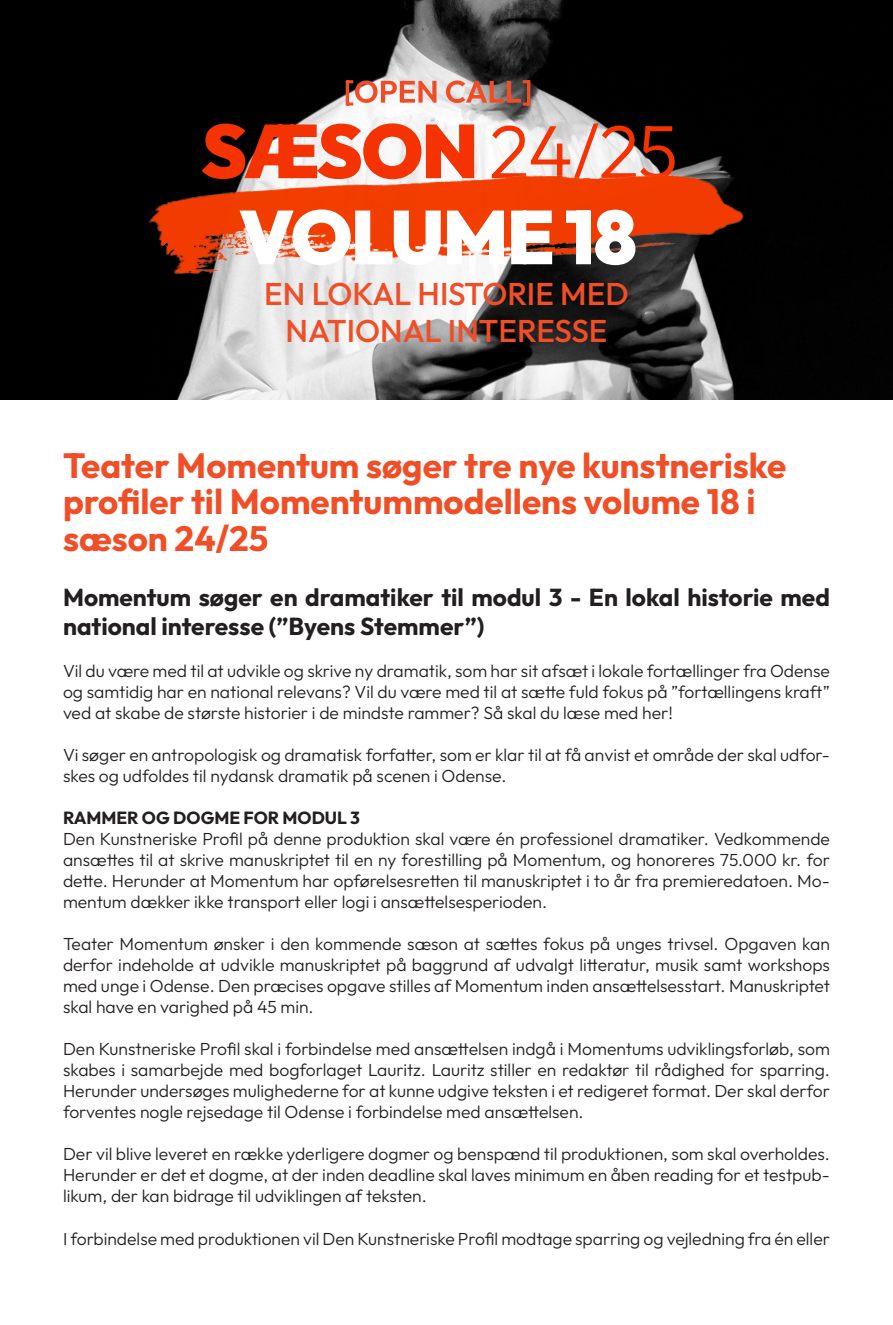
<style>
.page{position:relative;width:893px;height:1325px;background:#fff}
.page>*{position:absolute;margin:0;border:0;box-sizing:border-box;transform-origin:0 0}
.t1{font:700 35px/36.8px "Outfit";color:#f04e27}
.t2{font:500 31.5px/36.8px "Outfit";color:#f04e27;text-align:center}
.t3{font:700 24.5px/29.4px "Outfit";color:#231f20}
.t4{font:300 17.5px/21px "Outfit";color:#231f20;text-align:justify}
.t5{font:700 17.5px "Outfit";color:#231f20}
</style>
<div class="page">
<img style="left:0;top:0;width:893px;height:399px">
<svg style="left:202px;top:123px;width:473px;height:43px"></svg>
<img style="left:146px;top:166px;width:601px;height:114px">
<svg style="left:240px;top:209px;width:395px;height:56px"></svg>
<svg style="left:346px;top:80px;width:184px;height:26px"></svg>
<h2 class="t2" style="left:264px;top:275px;width:366px">EN LOKAL HISTORIE MED<br>NATIONAL INTERESSE</h2>
<h1 class="t1" style="left:63px;top:446px;width:725px">Teater Momentum søger tre nye kunstneriske profiler til Momentummodellens volume 18 i sæson 24/25</h1>
<h3 class="t3" style="left:63px;top:582px;width:768px">Momentum søger en dramatiker til modul 3 - En lokal historie med national interesse (”Byens Stemmer”)</h3>
<p class="t4" style="left:63px;top:660px;width:768px">Vil du være med til at udvikle og skrive ny dramatik, som har sit afsæt i lokale fortællinger fra Odense og samtidig har en national relevans? Vil du være med til at sætte fuld fokus på ”fortællingens kraft” ved at skabe de største historier i de mindste rammer? Så skal du læse med her!</p>
<p class="t4" style="left:63px;top:744px;width:768px">Vi søger en antropologisk og dramatisk forfatter, som er klar til at få anvist et område der skal udfor&shy;skes og udfoldes til nydansk dramatik på scenen i Odense.</p>
<p class="t5" style="left:63px;top:807px;width:298px">RAMMER OG DOGME FOR MODUL 3</p>
<p class="t4" style="left:63px;top:828px;width:768px">Den Kunstneriske Profil på denne produktion skal være én professionel dramatiker. Vedkommende ansættes til at skrive manuskriptet til en ny forestilling på Momentum, og honoreres 75.000 kr. for dette. Herunder at Momentum har opførelsesretten til manuskriptet i to år fra premieredatoen. Mo&shy;mentum dækker ikke transport eller logi i ansættelsesperioden.</p>
<p class="t4" style="left:63px;top:933px;width:768px">Teater Momentum ønsker i den kommende sæson at sættes fokus på unges trivsel. Opgaven kan derfor indeholde at udvikle manuskriptet på baggrund af udvalgt litteratur, musik samt workshops med unge i Odense. Den præcises opgave stilles af Momentum inden ansættelsesstart. Manuskriptet skal have en varighed på 45 min.</p>
<p class="t4" style="left:63px;top:1038px;width:768px">Den Kunstneriske Profil skal i forbindelse med ansættelsen indgå i Momentums udviklingsforløb, som skabes i samarbejde med bogforlaget Lauritz. Lauritz stiller en redaktør til rådighed for sparring.<br>Herunder undersøges mulighederne for at kunne udgive teksten i et redigeret format. Der skal derfor forventes nogle rejsedage til Odense i forbindelse med ansættelsen.</p>
<p class="t4" style="left:63px;top:1143px;width:768px">Der vil blive leveret en række yderligere dogmer og benspænd til produktionen, som skal overholdes.<br>Herunder er det et dogme, at der inden deadline skal laves minimum en åben reading for et testpub&shy;likum, der kan bidrage til udviklingen af teksten.</p>
<p class="t4" style="left:63px;top:1227px;width:768px">I forbindelse med produktionen vil Den Kunstneriske Profil modtage sparring og vejledning fra én eller</p>
</div>
